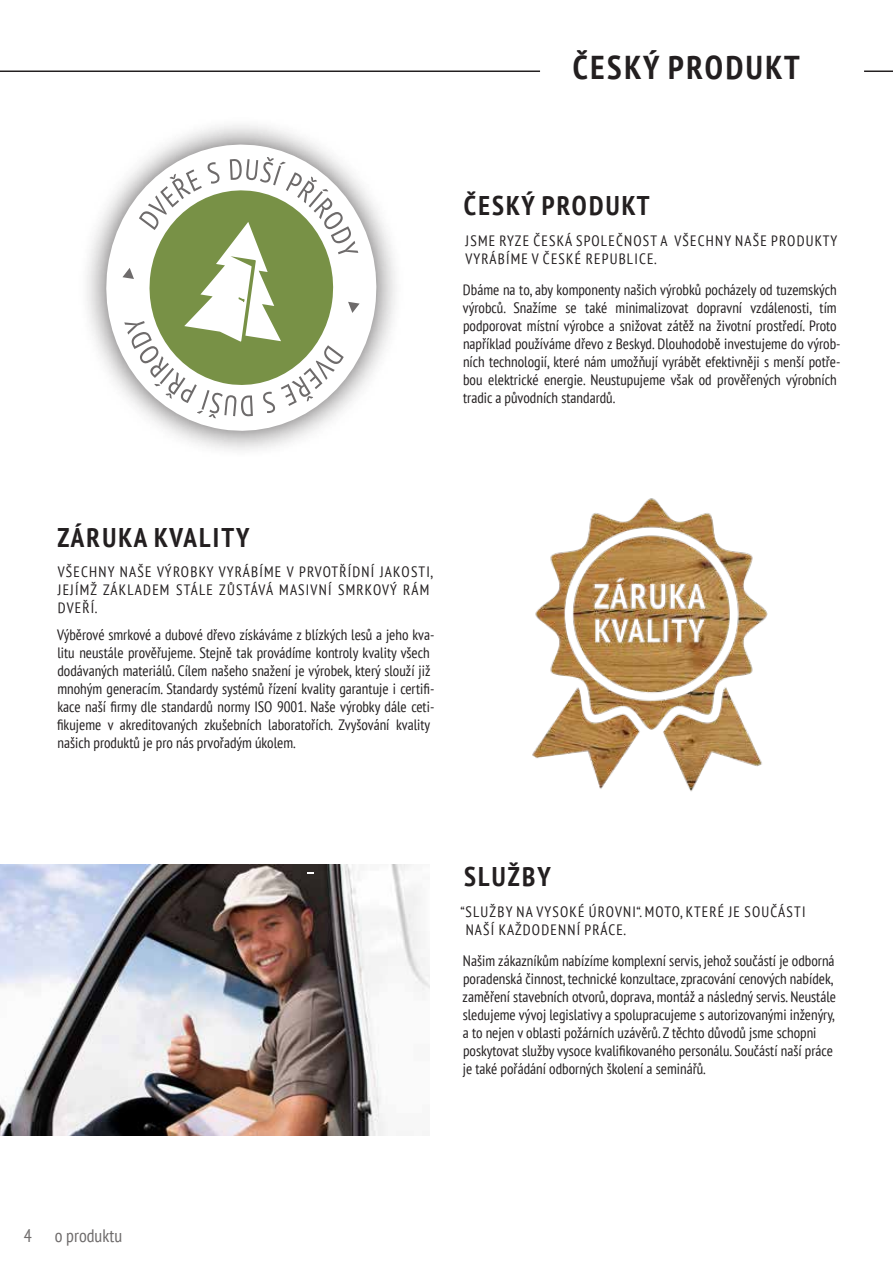
<style>
.page{position:relative;width:893px;height:1263px;background:#fff}
.page>*{position:absolute;margin:0;border:0;box-sizing:border-box;transform-origin:0 0}
.t1{font:700 condensed 33px "PT Sans";letter-spacing:.08em;color:#231f20}
.t2{font:700 condensed 27px "PT Sans";letter-spacing:.08em;color:#231f20}
.t3{font:condensed 18px "PT Sans";color:#6e6b6b}
.t4{font:condensed 15px/18px "PT Sans";color:#231f20}
.t5{font:condensed 15px/18px "PT Sans";letter-spacing:.08em;color:#231f20}
</style>
<div class="page">
<img style="left:0;top:864px;width:429px;height:271px">
<img style="left:532px;top:498px;width:236px;height:294px">
<hr style="left:0;top:71px;width:540px;height:1px;background:#231f20">
<svg style="left:864px;top:71px;width:29px;height:1px"></svg>
<div style="left:78px;top:117px;width:326px;height:342px;background:#231f20;opacity:.75"></div>
<svg style="left:97px;top:135px;width:289px;height:306px"></svg>
<svg style="left:122px;top:157px;width:238px;height:261px"></svg>
<h1 class="t1" style="left:573px;top:46px;width:228px">ČESKÝ PRODUKT</h1>
<h2 class="t2" style="left:464px;top:187px;width:187px">ČESKÝ PRODUKT</h2>
<p class="t5" style="left:465px;top:231px;width:373px">JSME RYZE ČESKÁ SPOLEČNOST A VŠECHNY NAŠE PRODUKTY<br>VYRÁBÍME V ČESKÉ REPUBLICE.</p>
<p class="t4" style="left:463px;top:280px;width:379px">Dbáme na to, aby komponenty našich výrobků pocházely od tuzemských výrobců. Snažíme se také minimalizovat dopravní vzdálenosti, tím podporovat místní výrobce a snižovat zátěž na životní prostředí. Proto například používáme dřevo z Beskyd. Dlouhodobě investujeme do výrob&shy;ních technologií, které nám umožňují vyrábět efektivněji s menší potře&shy;bou elektrické energie. Neustupujeme však od prověřených výrobních tradic a původních standardů.</p>
<h2 class="t2" style="left:57px;top:520px;width:194px">ZÁRUKA KVALITY</h2>
<p class="t5" style="left:58px;top:562px;width:377px">VŠECHNY NAŠE VÝROBKY VYRÁBÍME V PRVOTŘÍDNÍ JAKOSTI,<br>JEJÍMŽ ZÁKLADEM STÁLE ZŮSTÁVÁ MASIVNÍ SMRKOVÝ RÁM<br>DVEŘÍ.</p>
<p class="t4" style="left:57px;top:625px;width:379px">Výběrové smrkové a dubové dřevo získáváme z blízkých lesů a jeho kva&shy;litu neustále prověřujeme. Stejně tak provádíme kontroly kvality všech dodávaných materiálů. Cílem našeho snažení je výrobek, který slouží již mnohým generacím. Standardy systémů řízení kvality garantuje i certifi&shy;kace naší firmy dle standardů normy ISO 9001. Naše výrobky dále ceti&shy;fikujeme v akreditovaných zkušebních laboratořích. Zvyšování kvality našich produktů je pro nás prvořadým úkolem.</p>
<h2 class="t2" style="left:464px;top:859px;width:88px">SLUŽBY</h2>
<p class="t5" style="left:466px;top:902px;width:341px;text-indent:-5px">“SLUŽBY NA VYSOKÉ ÚROVNI“. MOTO, KTERÉ JE SOUČÁSTI<br>NAŠÍ KAŽDODENNÍ PRÁCE.</p>
<p class="t4" style="left:463px;top:951px;width:375px">Našim zákazníkům nabízíme komplexní servis, jehož součástí je odborná poradenská činnost, technické konzultace, zpracování cenových nabídek, zaměření stavebních otvorů, doprava, montáž a následný servis. Neustále sledujeme vývoj legislativy a spolupracujeme s autorizovanými inženýry, a to nejen v oblasti požárních uzávěrů. Z těchto důvodů jsme schopni poskytovat služby vysoce kvalifikovaného personálu. Součástí naší práce je také pořádání odborných školení a seminářů.</p>
<p class="t3" style="left:25px;top:1222px;width:10px">4</p>
<p class="t3" style="left:24px;top:1224px;width:10px">4</p>
<p class="t3" style="left:55px;top:1224px;width:69px">o produktu</p>
</div>
